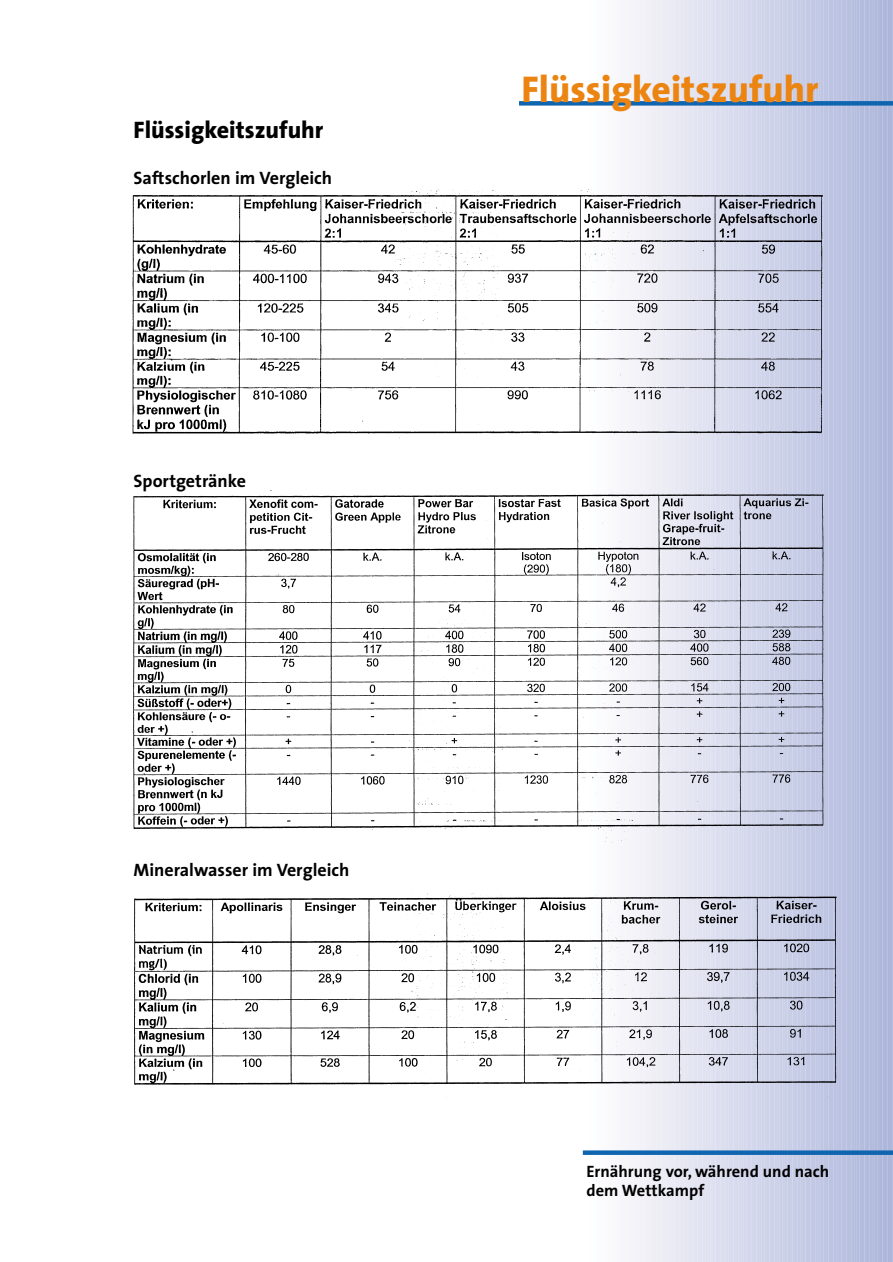
<style>
.page{position:relative;width:893px;height:1262px;background:#fff}
.page>*{position:absolute;margin:0;border:0;box-sizing:border-box;transform-origin:0 0}
.t1{font:800 37.5px "The Sans";color:#eb8411}
.t2{font:800 24px "The Sans";color:#000}
.t3{font:700 18px "The Sans";color:#000}
.t4{font:700 16.5px/19.8px "The Sans";color:#000}
</style>
<div class="page">
<hr style="left:888px;top:0;width:4px;height:1262px;background:#abb5da">
<svg style="left:886px;top:0;width:3px;height:1262px;fill:#adb7db"></svg>
<svg style="left:881px;top:0;width:5px;height:1262px;fill:#aeb7db"></svg>
<div style="left:875px;top:0;width:6px;height:1262px;background:#afb9dc"></div>
<div style="left:870px;top:0;width:6px;height:1262px;background:#b1badc"></div>
<div style="left:865px;top:0;width:6px;height:1262px;background:#b2bbdd"></div>
<div style="left:860px;top:0;width:5px;height:1262px;background:#b4bcde"></div>
<div style="left:855px;top:0;width:5px;height:1262px;background:#b5bdde"></div>
<div style="left:850px;top:0;width:5px;height:1262px;background:#b7bedf"></div>
<div style="left:845px;top:0;width:5px;height:1262px;background:#b8c0e0"></div>
<div style="left:839px;top:0;width:6px;height:1262px;background:#bac1e1"></div>
<div style="left:834px;top:0;width:6px;height:1262px;background:#bbc2e1"></div>
<div style="left:829px;top:0;width:6px;height:1262px;background:#bdc3e2"></div>
<div style="left:824px;top:0;width:5px;height:1262px;background:#bec5e2"></div>
<div style="left:819px;top:0;width:5px;height:1262px;background:#bfc6e3"></div>
<div style="left:814px;top:0;width:5px;height:1262px;background:#c1c8e4"></div>
<div style="left:809px;top:0;width:5px;height:1262px;background:#c2c9e4"></div>
<div style="left:804px;top:0;width:5px;height:1262px;background:#c4cae5"></div>
<div style="left:798px;top:0;width:6px;height:1262px;background:#c5cbe5"></div>
<div style="left:793px;top:0;width:6px;height:1262px;background:#c7cde6"></div>
<div style="left:788px;top:0;width:6px;height:1262px;background:#c8cee7"></div>
<div style="left:783px;top:0;width:5px;height:1262px;background:#cacfe8"></div>
<div style="left:778px;top:0;width:5px;height:1262px;background:#cbd0e8"></div>
<div style="left:773px;top:0;width:5px;height:1262px;background:#cdd1e9"></div>
<div style="left:768px;top:0;width:5px;height:1262px;background:#ced2e9"></div>
<div style="left:762px;top:0;width:6px;height:1262px;background:#d0d4ea"></div>
<div style="left:757px;top:0;width:6px;height:1262px;background:#d1d5eb"></div>
<div style="left:752px;top:0;width:6px;height:1262px;background:#d2d6eb"></div>
<div style="left:747px;top:0;width:5px;height:1262px;background:#d4d7ec"></div>
<div style="left:742px;top:0;width:5px;height:1262px;background:#d5d9ed"></div>
<div style="left:737px;top:0;width:5px;height:1262px;background:#d6daed"></div>
<div style="left:732px;top:0;width:5px;height:1262px;background:#d8dbee"></div>
<div style="left:727px;top:0;width:5px;height:1262px;background:#d9dcee"></div>
<div style="left:721px;top:0;width:6px;height:1262px;background:#dadeef"></div>
<div style="left:716px;top:0;width:6px;height:1262px;background:#dcdfef"></div>
<div style="left:711px;top:0;width:6px;height:1262px;background:#dde0f0"></div>
<div style="left:706px;top:0;width:5px;height:1262px;background:#dfe1f1"></div>
<div style="left:701px;top:0;width:5px;height:1262px;background:#e0e2f1"></div>
<div style="left:696px;top:0;width:5px;height:1262px;background:#e2e3f1"></div>
<div style="left:691px;top:0;width:5px;height:1262px;background:#e3e5f2"></div>
<div style="left:685px;top:0;width:6px;height:1262px;background:#e5e6f3"></div>
<div style="left:680px;top:0;width:6px;height:1262px;background:#e6e7f3"></div>
<div style="left:675px;top:0;width:6px;height:1262px;background:#e8e8f3"></div>
<div style="left:670px;top:0;width:5px;height:1262px;background:#e9eaf4"></div>
<div style="left:665px;top:0;width:5px;height:1262px;background:#ebebf4"></div>
<div style="left:660px;top:0;width:5px;height:1262px;background:#ececf5"></div>
<div style="left:655px;top:0;width:5px;height:1262px;background:#eeedf6"></div>
<div style="left:650px;top:0;width:5px;height:1262px;background:#eeeef6"></div>
<div style="left:644px;top:0;width:6px;height:1262px;background:#f0f0f7"></div>
<div style="left:639px;top:0;width:6px;height:1262px;background:#f1f1f7"></div>
<div style="left:634px;top:0;width:5px;height:1262px;background:#f3f3f9"></div>
<div style="left:629px;top:0;width:5px;height:1262px;background:#f4f4f9"></div>
<div style="left:624px;top:0;width:5px;height:1262px;background:#f5f5fa"></div>
<div style="left:619px;top:0;width:5px;height:1262px;background:#f6f6fa"></div>
<div style="left:614px;top:0;width:5px;height:1262px;background:#f8f8fb"></div>
<div style="left:608px;top:0;width:6px;height:1262px;background:#f9f9fc"></div>
<div style="left:603px;top:0;width:6px;height:1262px;background:#fbfbfd"></div>
<div style="left:519px;top:101px;width:373px;height:5px;background:#1065b0"></div>
<svg style="left:583px;top:1150px;width:309px;height:4px"></svg>
<img style="left:129px;top:189px;width:694px;height:249px">
<img style="left:133px;top:490px;width:691px;height:353px">
<img style="left:134px;top:893px;width:703px;height:205px">
<h2 class="t2" style="left:133px;top:121px;width:191px">Flüssigkeitszufuhr</h2>
<p class="t3" style="left:133px;top:171px;width:200px">Saftschorlen im Vergleich</p>
<p class="t3" style="left:133px;top:474px;width:114px">Sportgetränke</p>
<p class="t3" style="left:133px;top:863px;width:217px">Mineralwasser im Vergleich</p>
<h1 class="t1" style="left:521px;top:75px;width:298px">Flüssigkeitszufuhr</h1>
<p class="t4" style="left:586px;top:1162px;width:244px">Ernährung vor, während und nach dem Wettkampf</p>
</div>
